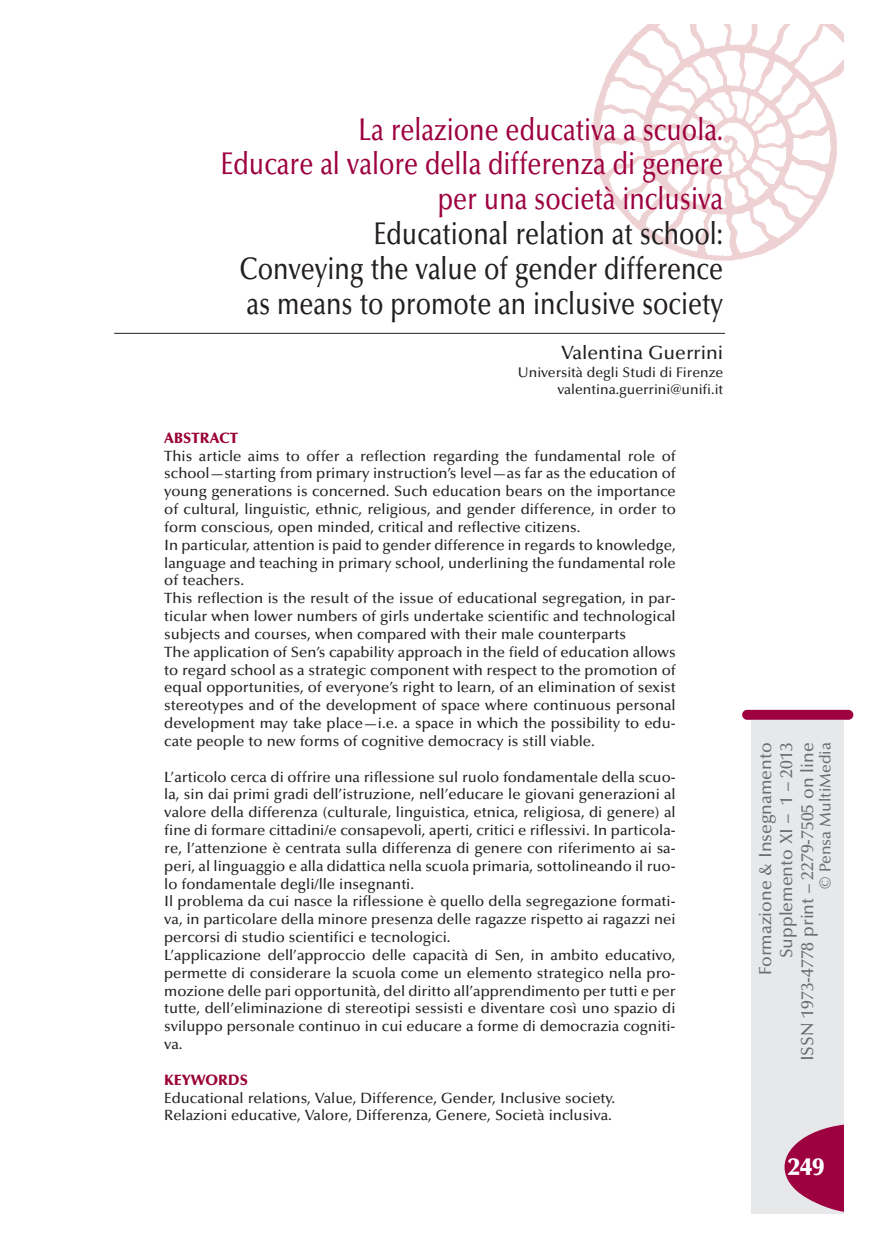
<style>
.page{position:relative;width:869px;height:1241px;background:#fff}
.page>*{position:absolute;margin:0;border:0;box-sizing:border-box;transform-origin:0 0}
.t1{font:500 31.5px/34.8px "Optima";color:#231f20;text-align:justify;scale:.8 1}
.t2{font:500 31.5px/34.8px "Optima";color:#9d0140;text-align:right;scale:.8 1}
.t3{font:900 24.5px "Optima";color:#fff}
.t4{font:500 19.25px "Optima";color:#231f20}
.t5{font:500 17.5px/21px "Optima";color:#6c6d70;text-align:right}
.t6{font:500 15.75px "Optima";color:#6c6d70}
.t7{font:500 14.88px/17.8px "Optima";color:#231f20}
.t8{font:900 14.88px "Optima";color:#9a0033}
.t9{font:500 14px/17px "Optima";color:#231f20;text-align:right}
</style>
<div class="page">
<img style="left:593px;top:25px;width:249px;height:236px">
<hr style="left:114px;top:333px;width:610px;height:1px;background:#231f20">
<div style="left:750px;top:720px;width:92px;height:493px;background:#e7e8e9"></div>
<div style="left:741px;top:709px;width:112px;height:10px;background:#9d0140;border-radius:5px"></div>
<svg style="left:784px;top:1123px;width:60px;height:89px"></svg>
<h1 class="t2" style="left:221px;top:115px;width:629px">La relazione educativa a scuola.<br>Educare al valore della differenza di genere per una società inclusiva</h1>
<h1 class="t1" style="left:239px;top:219px;width:605px;text-indent:134px">Educational relation at school:<br>Conveying the value of gender difference as means to promote an inclusive society</h1>
<p class="t4" style="left:561px;top:345px;width:163px">Valentina Guerrini</p>
<p class="t9" style="left:517px;top:365px;width:207px">Università degli Studi di Firenze valentina.guerrini@unifi.it</p>
<p class="t8" style="left:164px;top:431px;width:75px">ABSTRACT</p>
<p class="t7" style="left:164px;top:448px;width:512px">This article aims to offer a reflection regarding the fundamental role of school—starting from primary instruction’s level—as far as the education of young generations is concerned. Such education bears on the importance of cultural, linguistic, ethnic, religious, and gender difference, in order to form conscious, open minded, critical and reflective citizens.<br>In particular, attention is paid to gender difference in regards to knowledge, language and teaching in primary school, underlining the fundamental role of teachers.<br>This reflection is the result of the issue of educational segregation, in par&shy;ticular when lower numbers of girls undertake scientific and technological subjects and courses, when compared with their male counterparts<br>The application of Sen’s capability approach in the field of education allows to regard school as a strategic component with respect to the promotion of equal opportunities, of everyone’s right to learn, of an elimination of sexist stereotypes and of the development of space where continuous personal development may take place—i.e. a space in which the possibility to edu&shy;cate people to new forms of cognitive democracy is still viable.</p>
<p class="t7" style="left:164px;top:769px;width:513px">L’articolo cerca di offrire una riflessione sul ruolo fondamentale della scuo&shy;la, sin dai primi gradi dell’istruzione, nell’educare le giovani generazioni al valore della differenza (culturale, linguistica, etnica, religiosa, di genere) al fine di formare cittadini/e consapevoli, aperti, critici e riflessivi. In particola&shy;re, l’attenzione è centrata sulla differenza di genere con riferimento ai sa&shy;peri, al linguaggio e alla didattica nella scuola primaria, sottolineando il ruo&shy;lo fondamentale degli/lle insegnanti.<br>Il problema da cui nasce la riflessione è quello della segregazione formati&shy;va, in particolare della minore presenza delle ragazze rispetto ai ragazzi nei percorsi di studio scientifici e tecnologici.<br>L’applicazione dell’approccio delle capacità di Sen, in ambito educativo, permette di considerare la scuola come un elemento strategico nella pro&shy;mozione delle pari opportunità, del diritto all’apprendimento per tutti e per tutte, dell’eliminazione di stereotipi sessisti e diventare così uno spazio di sviluppo personale continuo in cui educare a forme di democrazia cogniti&shy;va.</p>
<p class="t8" style="left:164px;top:1073px;width:85px">KEYWORDS</p>
<p class="t7" style="left:164px;top:1089px;width:452px">Educational relations, Value, Difference, Gender, Inclusive society.<br>Relazioni educative, Valore, Differenza, Genere, Società inclusiva.</p>
<p class="t5" style="left:756px;top:1061px;width:320px;rotate:-90deg">Formazione &amp; Insegnamento<br>Supplemento XI – 1 – 2013<br>ISSN 1973-4778 print – 2279-7505 on line</p>
<p class="t6" style="left:818px;top:888px;width:148px;rotate:-90deg">© Pensa MultiMedia</p>
<h2 class="t3" style="left:787px;top:1156px;width:38px">249</h2>
</div>
